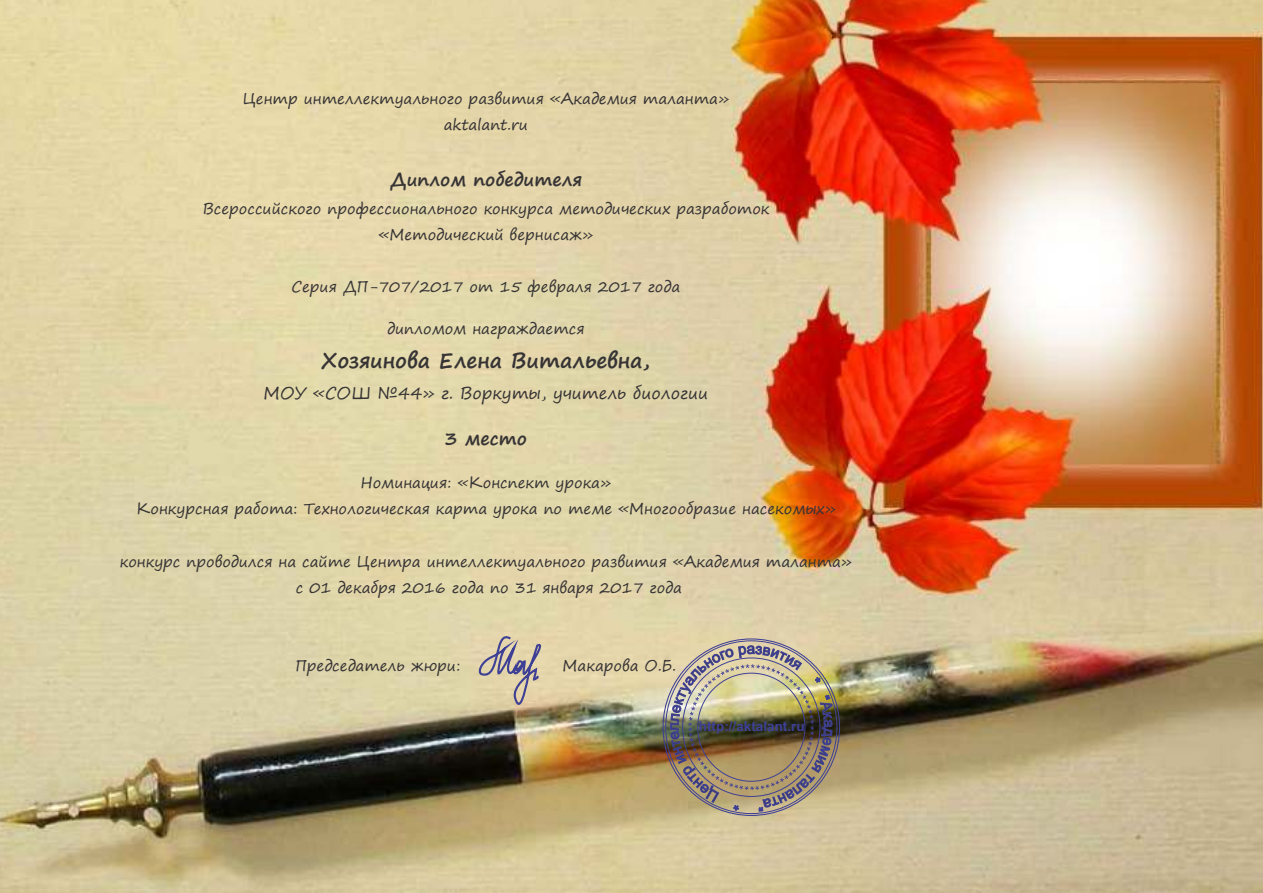
<style>
.page{position:relative;width:1263px;height:893px;background:#fff}
.page>*{position:absolute;margin:0;border:0;box-sizing:border-box;transform-origin:0 0}
.t1{font:700 21px "Segoe Print";color:#373435}
.t2{font:700 18px "Segoe Print";color:#373435}
.t3{font:16.5px "Segoe Print";color:#373435}
.t4{font:15px/26.1px "Segoe Print";color:#373435;text-align:center}
.t5{font:700 13.5px "Arial";color:#3e4095}
</style>
<div class="page">
<img style="left:0;top:0;width:1263px;height:893px">
<svg style="left:474px;top:622px;width:73px;height:100px;background:#c3b69b"></svg>
<img style="left:670px;top:646px;width:163px;height:165px">
<p class="t4" style="left:243px;top:87px;width:488px">Центр интеллектуального развития «Академия таланта» aktalant.ru</p>
<p class="t2" style="left:390px;top:171px;width:194px">Диплом победителя</p>
<p class="t4" style="left:202px;top:197px;width:569px">Всероссийского профессионального конкурса методических разработок «Методический вернисаж»</p>
<p class="t4" style="left:292px;top:275px;width:390px">Серия ДП-707/2017 от 15 февраля 2017 года</p>
<p class="t4" style="left:387px;top:317px;width:199px">дипломом награждается</p>
<h1 class="t1" style="left:322px;top:350px;width:329px">Хозяинова Елена Витальевна,</h1>
<p class="t3" style="left:263px;top:384px;width:446px">МОУ «СОШ №44» г. Воркуты, учитель биологии</p>
<p class="t2" style="left:444px;top:430px;width:84px">3 место</p>
<p class="t4" style="left:136px;top:471px;width:701px">Номинация: «Конспект урока»<br>Конкурсная работа: Технологическая карта урока по теме «Многообразие насекомых»</p>
<p class="t4" style="left:120px;top:549px;width:733px">конкурс проводился на сайте Центра интеллектуального развития «Академия таланта» с 01 декабря 2016 года по 31 января 2017 года</p>
<p class="t4" style="left:295px;top:654px;width:167px">Председатель жюри:</p>
<p class="t4" style="left:563px;top:654px;width:115px">Макарова О.Б.</p>
<p class="t5" style="left:699px;top:721px;width:107px">http://aktalant.ru</p>
</div>
